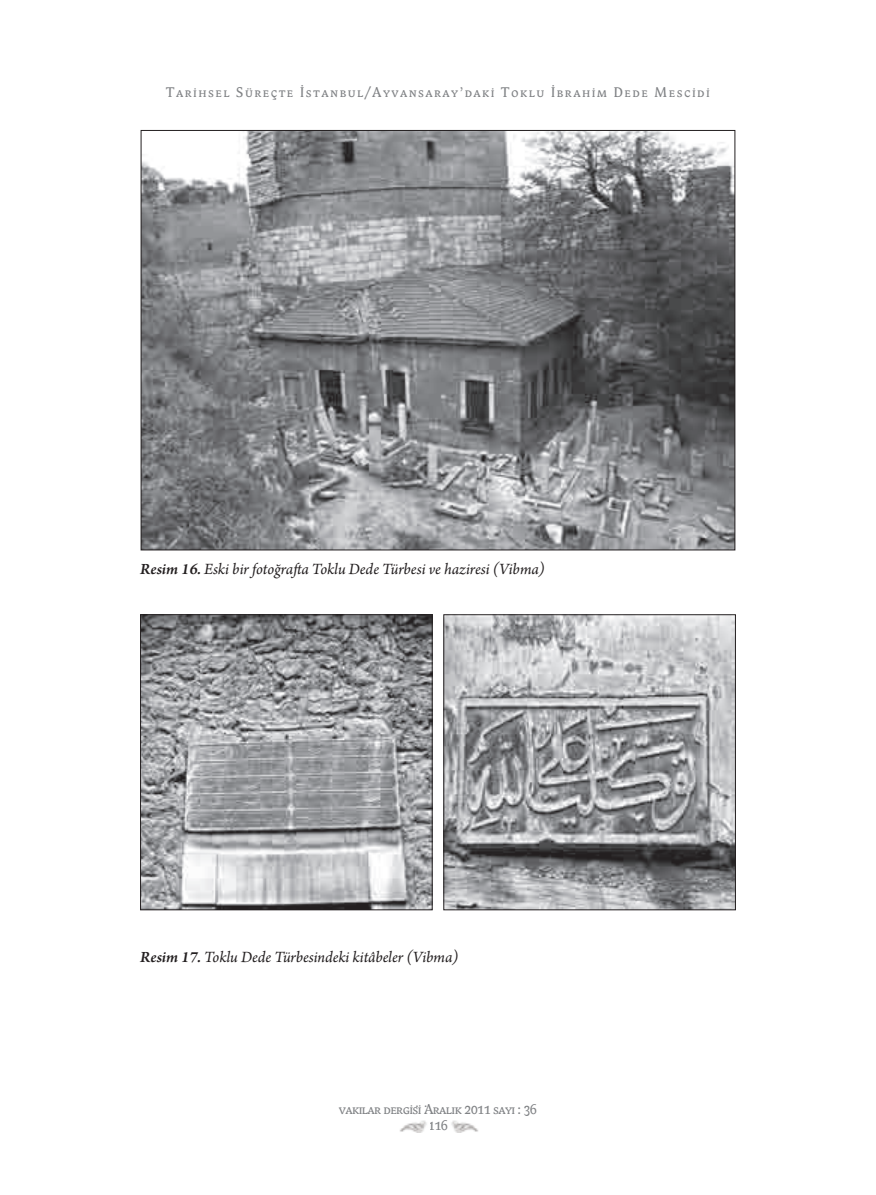
<style>
.page{position:relative;width:876px;height:1195px;background:#fff}
.page>*{position:absolute;margin:0;border:0;box-sizing:border-box;transform-origin:0 0}
.t1{font:italic 16.5px "Arno Pro";letter-spacing:-.005em;color:#231f20}
.t2{font:13.5px "Biblon SCOT";letter-spacing:.15em;color:#808285}
.t3{font:13.5px "Biblon SCOT";color:#808285}
.t4{font:12px "Biblon SCOT";color:#808285}
.s1{font-weight:600}
</style>
<div class="page">
<img style="left:451px;top:1120px;width:27px;height:12px">
<img style="left:400px;top:1120px;width:27px;height:12px">
<img style="left:143px;top:132px;width:590px;height:416px">
<img style="left:446px;top:616px;width:288px;height:292px">
<div style="left:444px;top:614px;width:292px;height:296px;border:1px solid #231f20"></div>
<img style="left:142px;top:616px;width:288px;height:292px">
<div style="left:140px;top:614px;width:292px;height:296px;border:1px solid #231f20"></div>
<p class="t2" style="left:166px;top:85px;width:545px">Tarihsel Süreçte İstanbul/Ayvansaray’daki Toklu İbrahim Dede Mescidi</p>
<p class="t1" style="left:140px;top:560px;width:406px"><span class="s1">Resim 16.</span> Eski bir fotoğrafta Toklu Dede Türbesi ve haziresi (Vibma)</p>
<p class="t1" style="left:140px;top:947px;width:320px"><span class="s1">Resim 17.</span> Toklu Dede Türbesindeki kitâbeler (Vibma)</p>
<p class="t3" style="left:339px;top:1102px;width:199px">vakılar dergisi Aralık 2011 sayı : 36</p>
<p class="t4" style="left:416px;top:1096px;width:13px">. .</p>
<p class="t2" style="left:428px;top:1117px;width:21px">116</p>
</div>
